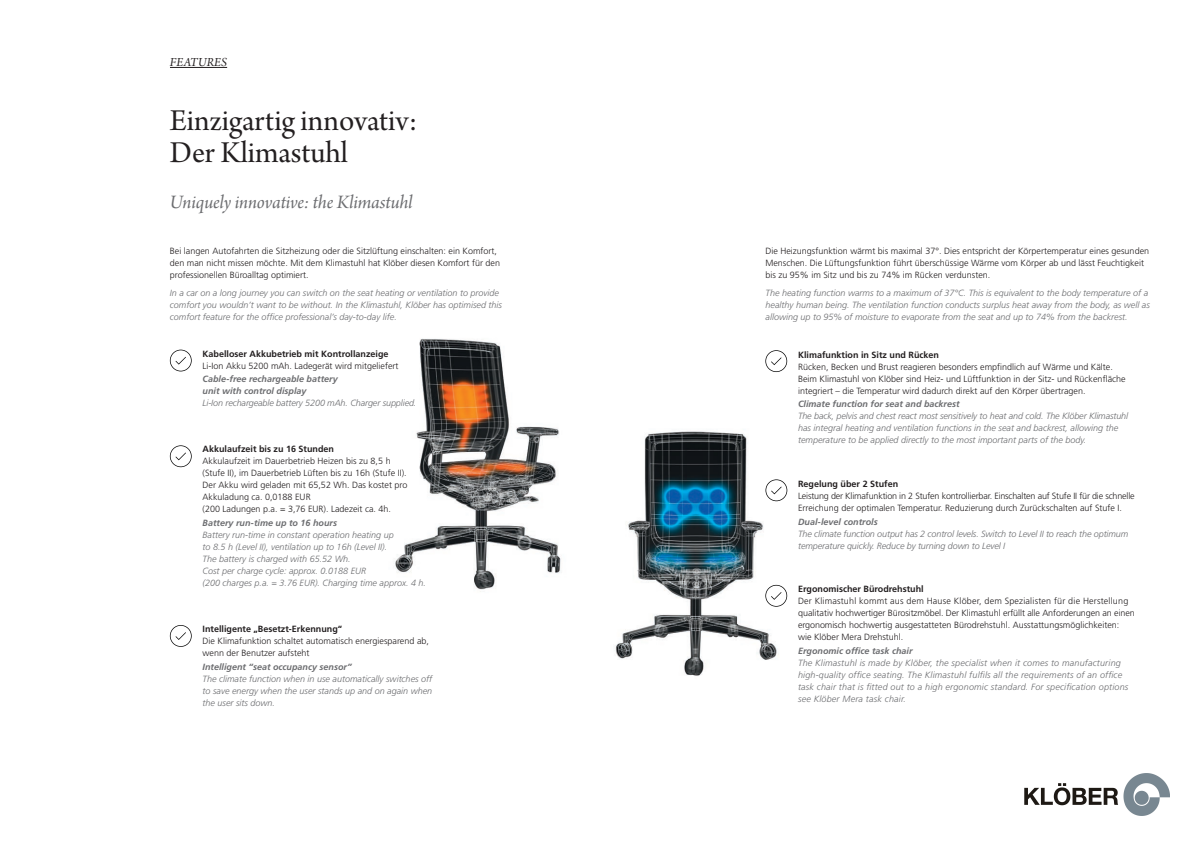
<style>
.page{position:relative;width:1191px;height:842px;background:#fff}
.page>*{position:absolute;margin:0;border:0;box-sizing:border-box;transform-origin:0 0}
.t1{font:32px/32px "Arno Pro Subhead";color:#231f20}
.t2{font:20px "Arno Pro Italic Subhead";letter-spacing:-.005em;color:#6c6d70}
.t3{font:13px "Arno Pro Italic Subhead";letter-spacing:.01em;color:#231f20}
.t4{font:300 9px/12px "Frutiger";color:#231f20}
.t5{font:italic 300 9px/12px "Frutiger";color:#6c6d70}
.t6{font:italic 300 9px/12px "Frutiger";letter-spacing:.02em;color:#6c6d70}
.t7{font:italic 700 9px/12px "Frutiger";color:#6c6d70}
.t8{font:700 9px "Frutiger";color:#231f20}
.t9{font:300 9px/12px "Frutiger";letter-spacing:-.02em;color:#231f20}
</style>
<div class="page">
<img style="left:615px;top:431px;width:173px;height:245px">
<img style="left:395px;top:338px;width:166px;height:254px">
<hr style="left:170px;top:67px;width:57px;height:1px;background:#231f20">
<svg style="left:170px;top:350px;width:22px;height:21px"></svg>
<svg style="left:765px;top:350px;width:22px;height:22px"></svg>
<svg style="left:765px;top:479px;width:22px;height:22px"></svg>
<svg style="left:765px;top:585px;width:22px;height:22px"></svg>
<svg style="left:170px;top:445px;width:22px;height:22px"></svg>
<svg style="left:170px;top:625px;width:22px;height:22px"></svg>
<img style="left:1024px;top:773px;width:145px;height:43px">
<h3 class="t3" style="left:170px;top:55px;width:59px">FEATURES</h3>
<h1 class="t1" style="left:170px;top:106px;width:249px">Einzigartig innovativ:<br>Der Klimastuhl</h1>
<h2 class="t2" style="left:170px;top:190px;width:244px">Uniquely innovative: the Klimastuhl</h2>
<p class="t4" style="left:170px;top:245px;width:332px">Bei langen Autofahrten die Sitzheizung oder die Sitzlüftung einschalten: ein Komfort, den man nicht missen möchte. Mit dem Klimastuhl hat Klöber diesen Komfort für den professionellen Büroalltag optimiert.</p>
<p class="t5" style="left:170px;top:287px;width:334px">In a car on a long journey you can switch on the seat heating or ventilation to provide comfort you wouldn’t want to be without. In the Klimastuhl, Klöber has optimised this comfort feature for the office professional’s day-to-day life.</p>
<p class="t8" style="left:203px;top:348px;width:187px">Kabelloser Akkubetrieb mit Kontrollanzeige</p>
<p class="t4" style="left:203px;top:360px;width:197px">Li-Ion Akku 5200 mAh. Ladegerät wird mitgeliefert</p>
<p class="t7" style="left:203px;top:373px;width:137px">Cable-free rechargeable battery unit with control display</p>
<p class="t5" style="left:203px;top:397px;width:215px">Li-Ion rechargeable battery 5200 mAh. Charger supplied.</p>
<p class="t8" style="left:203px;top:444px;width:133px">Akkulaufzeit bis zu 16 Stunden</p>
<p class="t4" style="left:203px;top:455px;width:206px">Akkulaufzeit im Dauerbetrieb Heizen bis zu 8,5 h (Stufe II), im Dauerbetrieb Lüften bis zu 16h (Stufe II).<br>Der Akku wird geladen mit 65,52 Wh. Das kostet pro Akkuladung ca. 0,0188 EUR<br>(200 Ladungen p.a. = 3,76 EUR). Ladezeit ca. 4h.</p>
<p class="t7" style="left:203px;top:517px;width:136px">Battery run-time up to 16 hours</p>
<p class="t5" style="left:203px;top:529px;width:225px">Battery run-time in constant operation heating up<br>to 8.5 h (Level II), ventilation up to 16h (Level II).<br>The battery is charged with 65.52 Wh.<br>Cost per charge cycle: approx. 0.0188 EUR<br>(200 charges p.a. = 3.76 EUR). Charging time approx. 4 h.</p>
<p class="t8" style="left:203px;top:623px;width:141px">Intelligente „Besetzt-Erkennung“</p>
<p class="t4" style="left:203px;top:635px;width:228px">Die Klimafunktion schaltet automatisch energiesparend ab, wenn der Benutzer aufsteht</p>
<p class="t7" style="left:203px;top:661px;width:151px">Intelligent “seat occupancy sensor”</p>
<p class="t5" style="left:203px;top:673px;width:231px;text-align:justify">The climate function when in use automatically switches off to save energy when the user stands up and on again when the user sits down.</p>
<p class="t4" style="left:765px;top:244px;width:385px">Die Heizungsfunktion wärmt bis maximal 37°. Dies entspricht der Körpertemperatur eines gesunden<br>Menschen. Die Lüftungsfunktion führt überschüssige Wärme vom Körper ab und lässt Feuchtigkeit bis zu 95% im Sitz und bis zu 74% im Rücken verdunsten.</p>
<p class="t5" style="left:765px;top:287px;width:386px">The heating function warms to a maximum of 37°C. This is equivalent to the body temperature of a healthy human being. The ventilation function conducts surplus heat away from the body, as well as allowing up to 95% of moisture to evaporate from the seat and up to 74% from the backrest.</p>
<p class="t8" style="left:798px;top:349px;width:143px">Klimafunktion in Sitz und Rücken</p>
<p class="t4" style="left:798px;top:360px;width:329px">Rücken, Becken und Brust reagieren besonders empfindlich auf Wärme und Kälte.<br>Beim Klimastuhl von Klöber sind Heiz- und Lüftfunktion in der Sitz- und Rückenfläche integriert – die Temperatur wird dadurch direkt auf den Körper übertragen.</p>
<p class="t7" style="left:798px;top:398px;width:163px">Climate function for seat and backrest</p>
<p class="t5" style="left:798px;top:410px;width:332px">The back, pelvis and chest react most sensitively to heat and cold. The Klöber Klimastuhl has integral heating and ventilation functions in the seat and backrest, allowing the temperature to be applied directly to the most important parts of the body.</p>
<p class="t8" style="left:798px;top:478px;width:102px">Regelung über 2 Stufen</p>
<p class="t9" style="left:798px;top:490px;width:338px">Leistung der Klimafunktion in 2 Stufen kontrollierbar. Einschalten auf Stufe II für die schnelle<br>Erreichung der optimalen Temperatur. Reduzierung durch Zurückschalten auf Stufe I.</p>
<p class="t7" style="left:798px;top:516px;width:81px">Dual-level controls</p>
<p class="t5" style="left:798px;top:528px;width:332px">The climate function output has 2 control levels. Switch to Level II to reach the optimum temperature quickly. Reduce by turning down to Level I</p>
<p class="t8" style="left:798px;top:583px;width:127px">Ergonomischer Bürodrehstuhl</p>
<p class="t4" style="left:798px;top:595px;width:338px">Der Klimastuhl kommt aus dem Hause Klöber, dem Spezialisten für die Herstellung qualitativ hochwertiger Bürositzmöbel. Der Klimastuhl erfüllt alle Anforderungen an einen ergonomisch hochwertig ausgestatteten Bürodrehstuhl. Ausstattungsmöglichkeiten: wie Klöber Mera Drehstuhl.</p>
<p class="t7" style="left:798px;top:645px;width:116px">Ergonomic office task chair</p>
<p class="t6" style="left:798px;top:657px;width:332px">The Klimastuhl is made by Klöber, the specialist when it comes to manufacturing high-quality office seating. The Klimastuhl fulfils all the requirements of an office task chair that is fitted out to a high ergonomic standard. For specification options see Klöber Mera task chair.</p>
</div>
